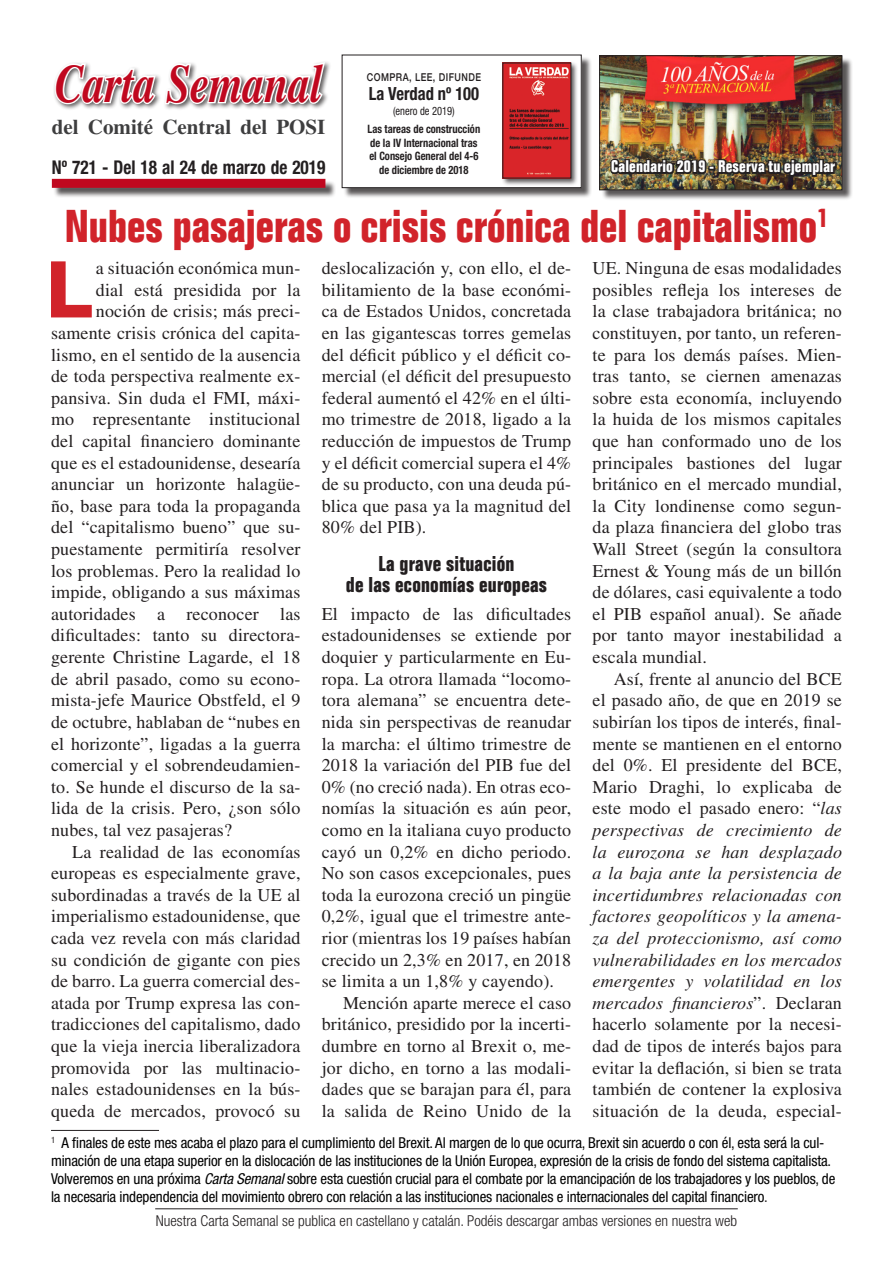
<style>
.page{position:relative;width:893px;height:1263px;background:#fff}
.page>*{position:absolute;margin:0;border:0;box-sizing:border-box;transform-origin:0 0}
.Cuerpo_normal{font:800 78.45px "Helvetica Neue LT Std";color:#d1232a}
.t1{font:italic 700 54px "Times LT Std";color:#c0081f;scale:.8 1}
.Titular_cara_A{font:700 condensed 45px "Folio Std";color:#d1232a}
.Subtitulo{font:700 condensed 21px "Folio Std";letter-spacing:.01em;color:#231f20}
.t2{font:700 21px "Times LT Std";color:#3e3e3f}
.t3{font:700 condensed 18.9px "Helvetica Neue LT Std";color:#231f20;scale:.91 1}
.t4{font:700 condensed 18.15px "Helvetica Neue LT Std";color:#231f20;scale:.91 1}
.Cuerpo_normal-2{font:18px/21.6px "Times LT Std";letter-spacing:.01em;color:#231f20;text-align:justify}
.t5{font:700 condensed 16.5px "Folio Std";letter-spacing:.01em;color:#fff}
.t6{font:condensed 15px/18px "Helvetica Neue LT Std";letter-spacing:-.01em;color:#000}
.t7{font:300 condensed 15px "Helvetica Neue LT Std";color:#231f20}
.t8{font:700 condensed 11.55px "Helvetica Neue LT Std";color:#231f20;scale:.91 1}
.t9{font:condensed 11.55px "Helvetica Neue LT Std";color:#231f20;scale:.91 1}
.t10{font:500 10.8px "Helvetica Neue";letter-spacing:.05em;color:#231f20;scale:.83 1}
.s1{font-style:italic}
.s2{color:#231f20}
</style>
<div class="page">
<div style="left:601px;top:57px;width:252px;height:143px;background:#231f20;opacity:.75"></div>
<img style="left:601px;top:58px;width:239px;height:130px">
<div style="left:599px;top:56px;width:243px;height:134px;border:1px solid #231f20"></div>
<div style="left:53px;top:60px;width:278px;height:51px;background:#231f20;opacity:.75"></div>
<svg style="left:53px;top:60px;width:274px;height:46px"></svg>
<div style="left:53px;top:180px;width:283px;height:18px;background:#231f20;opacity:.75"></div>
<div style="left:52px;top:179px;width:273px;height:9px;background:#c0081f"></div>
<div style="left:343px;top:56px;width:249px;height:142px;background:#231f20;opacity:.75"></div>
<div style="left:342px;top:55px;width:239px;height:133px;background:#fff"></div>
<div style="left:342px;top:55px;width:239px;height:133px;border:1px solid #231f20"></div>
<hr style="left:155px;top:1208px;width:583px;height:1px;background:#231f20">
<img style="left:609px;top:149px;width:229px;height:51px">
<div style="left:501px;top:61px;width:78px;height:125px;background:#231f20;opacity:.75"></div>
<img style="left:505px;top:65px;width:64px;height:111px">
<hr style="left:51px;top:1130px;width:108px;height:1px;background:#231f20">
<p class="t1" style="left:55px;top:52px;width:336px">Carta Semanal</p>
<p class="t2" style="left:52px;top:114px;width:275px">del Comité Central del POSI</p>
<p class="t3" style="left:52px;top:156px;width:302px">Nº 721 - Del 18 al 24 de marzo de 2019</p>
<p class="t10" style="left:367px;top:69px;width:139px">COMPRA, LEE, DIFUNDE</p>
<p class="t4" style="left:369px;top:83px;width:123px">La Verdad nº 100</p>
<p class="t9" style="left:393px;top:105px;width:69px">(enero de 2019)</p>
<p class="t8" style="left:368px;top:122px;width:125px">Las tareas de construcción</p>
<p class="t8" style="left:370px;top:135px;width:119px">de la IV Internacional tras</p>
<p class="t8" style="left:369px;top:149px;width:121px">el Consejo General del 4-6</p>
<p class="t8" style="left:379px;top:162px;width:100px">de diciembre de 2018</p>
<p class="t5" style="left:611px;top:157px;width:225px">Calendario 2019 - Reserva tu ejemplar</p>
<p class="Titular_cara_A" style="left:65px;top:201px;width:765px">Nubes pasajeras o crisis crónica del capitalismo<sup>1</sup></p>
<p class="Cuerpo_normal" style="left:46px;top:243px;width:49px">L</p>
<p class="Cuerpo_normal-2" style="left:96px;top:257px;width:206px">a situación económica mun-</p>
<p class="Cuerpo_normal-2" style="left:96px;top:279px;width:206px">dial está presidida por la</p>
<p class="Cuerpo_normal-2" style="left:96px;top:300px;width:206px">noción de crisis; más preci-</p>
<p class="Cuerpo_normal-2" style="left:51px;top:322px;width:251px">samente crisis crónica del capita-</p>
<p class="Cuerpo_normal-2" style="left:51px;top:344px;width:251px">lismo, en el sentido de la ausencia</p>
<p class="Cuerpo_normal-2" style="left:51px;top:365px;width:251px">de toda perspectiva realmente ex-</p>
<p class="Cuerpo_normal-2" style="left:51px;top:387px;width:251px">pansiva. Sin duda el FMI, máxi-</p>
<p class="Cuerpo_normal-2" style="left:51px;top:408px;width:251px">mo representante institucional</p>
<p class="Cuerpo_normal-2" style="left:51px;top:430px;width:251px">del capital financiero dominante</p>
<p class="Cuerpo_normal-2" style="left:51px;top:452px;width:251px">que es el estadounidense, desearía</p>
<p class="Cuerpo_normal-2" style="left:51px;top:473px;width:251px">anunciar un horizonte halagüe-</p>
<p class="Cuerpo_normal-2" style="left:51px;top:495px;width:251px">ño, base para toda la propaganda</p>
<p class="Cuerpo_normal-2" style="left:51px;top:516px;width:251px">del “capitalismo bueno” que su-</p>
<p class="Cuerpo_normal-2" style="left:51px;top:538px;width:251px">puestamente permitiría resolver</p>
<p class="Cuerpo_normal-2" style="left:51px;top:560px;width:251px">los problemas. Pero la realidad lo</p>
<p class="Cuerpo_normal-2" style="left:51px;top:581px;width:251px">impide, obligando a sus máximas</p>
<p class="Cuerpo_normal-2" style="left:51px;top:603px;width:251px">autoridades a reconocer las</p>
<p class="Cuerpo_normal-2" style="left:51px;top:624px;width:251px">dificultades: tanto su directora-</p>
<p class="Cuerpo_normal-2" style="left:51px;top:646px;width:251px">gerente Christine Lagarde, el 18</p>
<p class="Cuerpo_normal-2" style="left:51px;top:668px;width:251px">de abril pasado, como su econo-</p>
<p class="Cuerpo_normal-2" style="left:51px;top:689px;width:251px">mista-jefe Maurice Obstfeld, el 9</p>
<p class="Cuerpo_normal-2" style="left:51px;top:711px;width:251px">de octubre, hablaban de “nubes en</p>
<p class="Cuerpo_normal-2" style="left:51px;top:732px;width:251px">el horizonte”, ligadas a la guerra</p>
<p class="Cuerpo_normal-2" style="left:51px;top:754px;width:251px">comercial y el sobrendeudamien-</p>
<p class="Cuerpo_normal-2" style="left:51px;top:776px;width:251px">to. Se hunde el discurso de la sa-</p>
<p class="Cuerpo_normal-2" style="left:51px;top:797px;width:251px">lida de la crisis. Pero, ¿son sólo</p>
<p class="Cuerpo_normal-2" style="left:51px;top:819px;width:182px">nubes, tal vez pasajeras?</p>
<p class="Cuerpo_normal-2" style="left:51px;top:840px;width:251px;text-indent:21px">La realidad de las economías europeas es especialmente grave, subordinadas a través de la UE al imperialismo estadounidense, que cada vez revela con más claridad su condición de gigante con pies de barro. La guerra comercial des&shy;atada por Trump expresa las con&shy;tradicciones del capitalismo, dado que la vieja inercia liberalizadora promovida por las multinacio&shy;nales estadounidenses en la bús&shy;queda de mercados, provocó su</p>
<p class="Cuerpo_normal-2" style="left:322px;top:257px;width:251px">deslocalización y, con ello, el de&shy;bilitamiento de la base económi&shy;ca de Estados Unidos, concretada en las gigantescas torres gemelas del déficit público y el déficit co&shy;mercial (el déficit del presupuesto federal aumentó el 42% en el últi&shy;mo trimestre de 2018, ligado a la reducción de impuestos de Trump y el déficit comercial supera el 4% de su producto, con una deuda pú&shy;blica que pasa ya la magnitud del 80% del PIB).</p>
<p class="Subtitulo" style="left:379px;top:552px;width:137px">La grave situación</p>
<p class="Subtitulo" style="left:346px;top:573px;width:203px">de las economías europeas</p>
<p class="Cuerpo_normal-2" style="left:322px;top:603px;width:251px">El impacto de las dificultades estadounidenses se extiende por doquier y particularmente en Eu&shy;ropa. La otrora llamada “locomo&shy;tora alemana” se encuentra dete&shy;nida sin perspectivas de reanudar la marcha: el último trimestre de 2018 la variación del PIB fue del 0% (no creció nada). En otras eco&shy;nomías la situación es aún peor, como en la italiana cuyo producto cayó un 0,2% en dicho periodo.<br>No son casos excepcionales, pues toda la eurozona creció un pingüe 0,2%, igual que el trimestre ante&shy;rior (mientras los 19 países habían crecido un 2,3% en 2017, en 2018 se limita a un 1,8% y cayendo).</p>
<p class="Cuerpo_normal-2" style="left:322px;top:992px;width:251px;text-indent:21px">Mención aparte merece el caso británico, presidido por la incerti&shy;dumbre en torno al Brexit o, me&shy;jor dicho, en torno a las modali&shy;dades que se barajan para él, para la salida de Reino Unido de la</p>
<p class="Cuerpo_normal-2" style="left:592px;top:257px;width:251px">UE. Ninguna de esas modalidades posibles refleja los intereses de la clase trabajadora británica; no constituyen, por tanto, un referen&shy;te para los demás países. Mien&shy;tras tanto, se ciernen amenazas sobre esta economía, incluyendo la huida de los mismos capitales que han conformado uno de los principales bastiones del lugar británico en el mercado mundial, la City londinense como segun&shy;da plaza financiera del globo tras Wall Street (según la consultora Ernest &amp; Young más de un billón de dólares, casi equivalente a todo el PIB español anual). Se añade por tanto mayor inestabilidad a escala mundial.</p>
<p class="Cuerpo_normal-2" style="left:592px;top:668px;width:251px;text-indent:21px">Así, frente al anuncio del BCE el pasado año, de que en 2019 se subirían los tipos de interés, final&shy;mente se mantienen en el entorno del 0%. El presidente del BCE, Mario Draghi, lo explicaba de este modo el pasado enero: “<span class="s1">las perspectivas de crecimiento de la eurozona se han desplazado a la baja ante la persistencia de incertidumbres relacionadas con factores geopolíticos y la amena&shy;za del proteccionismo, así como vulnerabilidades en los mercados emergentes y volatilidad en los mercados financieros</span>”. Declaran hacerlo solamente por la necesi&shy;dad de tipos de interés bajos para evitar la deflación, si bien se trata también de contener la explosiva situación de la deuda, especial-</p>
<p class="t6" style="left:51px;top:1134px;width:786px"><sup>1</sup> A finales de este mes acaba el plazo para el cumplimiento del Brexit. Al margen de lo que ocurra, Brexit sin acuerdo o con él, esta será la cul&shy;minación de una etapa superior en la dislocación de las instituciones de la Unión Europea, expresión de la crisis de fondo del sistema capitalista.<br>Volveremos en una próxima <span class="s1">Carta Semanal</span> sobre esta cuestión crucial para el combate por la emancipación de los trabajadores y los pueblos, de la necesaria independencia del movimiento obrero con relación a las instituciones nacionales e internacionales del capital financiero<span class="s2">.</span></p>
<p class="t7" style="left:156px;top:1212px;width:583px">Nuestra Carta Semanal se publica en castellano y catalán. Podéis descargar ambas versiones en nuestra web</p>
</div>
